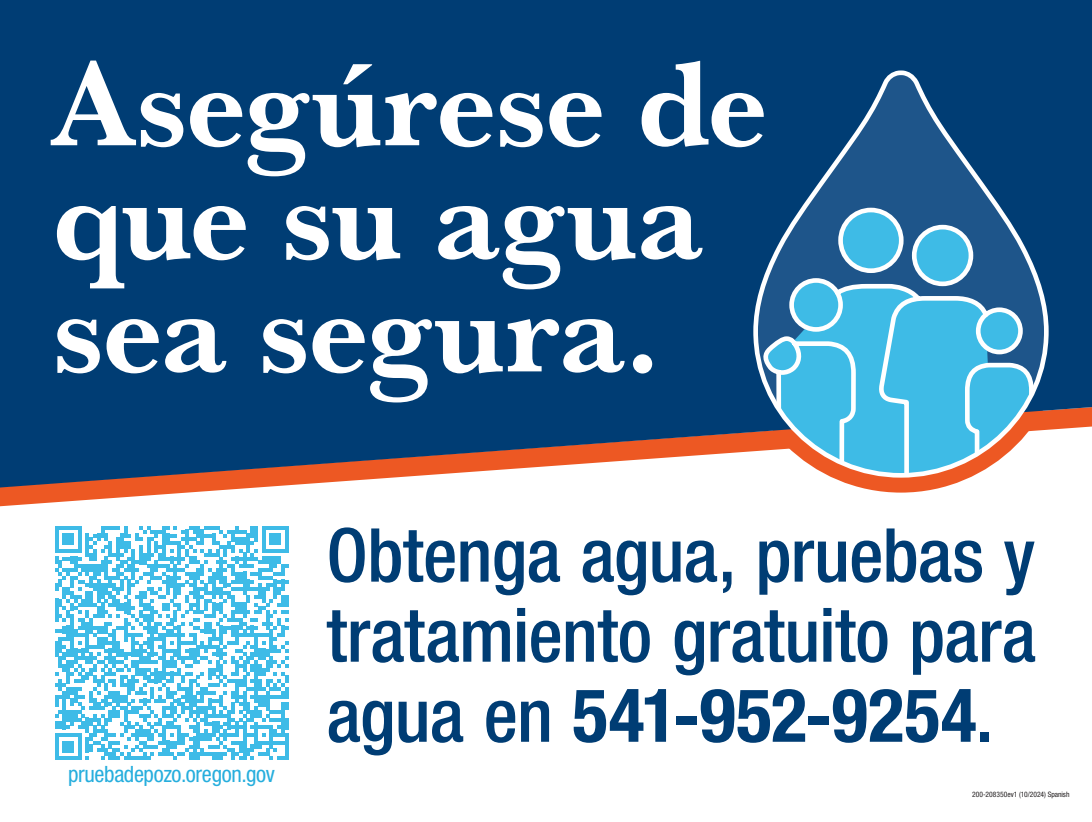
<style>
.page{position:relative;width:1092px;height:822px;background:#fff}
.page>*{position:absolute;margin:0;border:0;box-sizing:border-box;transform-origin:0 0}
.Heading__H1{font:700 124.75px/113px "Baskerville URW";letter-spacing:-.015em;color:#fff}
.t1{font:500 condensed 74.38px/80px "Helvetica Neue LT Std";letter-spacing:-.01em;color:#003d74;text-align:justify}
.Body__P{font:condensed 22.5px "Helvetica Neue LT Std";letter-spacing:-.015em;color:#26aedd}
.t2{font:condensed 7.5px "Helvetica Neue LT Std";color:#231f20}
.s1{font-weight:700}
</style>
<div class="page">
<svg style="left:0;top:487px;width:943px;height:19px"></svg>
<div style="left:0;top:0;width:1091px;height:487px;background:#003d74"></div>
<svg style="left:55px;top:526px;width:233px;height:233px"></svg>
<hr style="left:285px;top:732px;width:3px;height:27px;background:#3ebbe7">
<svg style="left:750px;top:68px;width:300px;height:412px;background:#4382aa"></svg>
<h1 class="Heading__H1" style="left:52px;top:52px;width:717px">Asegúrese de que su agua sea segura.</h1>
<p class="Body__P" style="left:68px;top:761px;width:208px">pruebadepozo.oregon.gov</p>
<p class="t1" style="left:326px;top:514px;width:711px">Obtenga agua, pruebas y tratamiento gratuito para agua en <span class="s1">541-952-9254</span>.</p>
<p class="t2" style="left:972px;top:789px;width:99px">200-208350ev1 (10/2024) Spanish</p>
</div>
